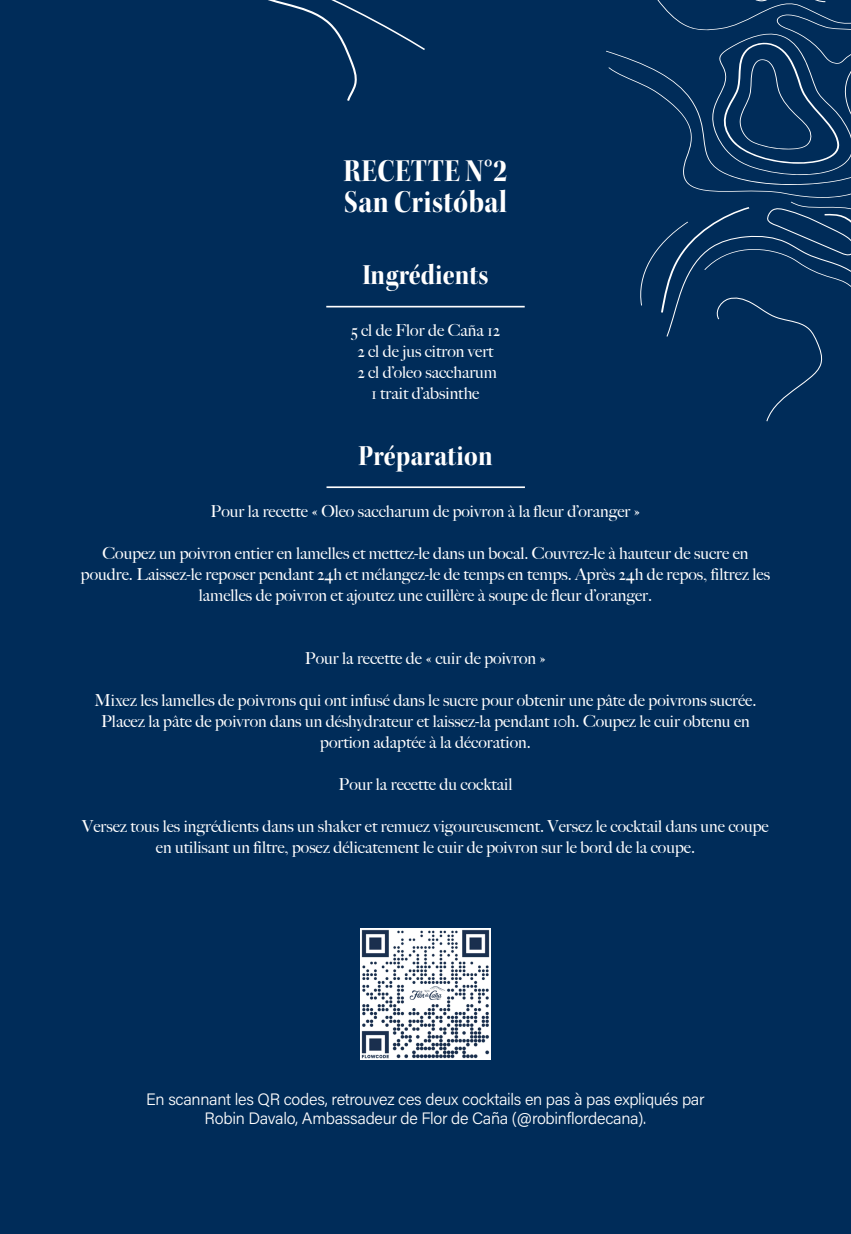
<style>
.page{position:relative;width:851px;height:1234px;background:#fff}
.page>*{position:absolute;margin:0;border:0;box-sizing:border-box;transform-origin:0 0}
.TITRE{font:33px "Kepler Std Bold Scn Disp";letter-spacing:.015em;color:#fff}
.TITRE-2{font:30px "Kepler Std Bold Scn Disp";letter-spacing:.01em;color:#fff}
.t1{font:500 16.5px/21px "Big Caslon";color:#fff;text-align:center}
.t2{font:16.5px/19.5px "Acumin Variable Concept";letter-spacing:-.01em;color:#fff;text-align:center}
</style>
<div class="page">
<div style="left:0;top:0;width:850px;height:1233px;background:#002c59"></div>
<svg style="left:268px;top:0;width:157px;height:101px"></svg>
<svg style="left:606px;top:0;width:244px;height:313px"></svg>
<svg style="left:743px;top:0;width:100px;height:2px"></svg>
<svg style="left:666px;top:207px;width:184px;height:214px"></svg>
<img style="left:360px;top:928px;width:131px;height:130px">
<hr style="left:326px;top:306px;width:198px;height:1px;background:#fff">
<hr style="left:326px;top:486px;width:199px;height:2px;background:#fff">
<p class="TITRE" style="left:343px;top:152px;width:165px">RECETTE N°2</p>
<p class="TITRE" style="left:344px;top:183px;width:164px">San Cristóbal</p>
<p class="TITRE-2" style="left:362px;top:258px;width:128px">Ingrédients</p>
<p class="t1" style="left:351px;top:319px;width:150px">5 cl de Flor de Caña 12</p>
<p class="t1" style="left:357px;top:340px;width:138px">2 cl de jus citron vert</p>
<p class="t1" style="left:357px;top:361px;width:141px">2 cl d’oleo saccharum</p>
<p class="t1" style="left:371px;top:382px;width:109px">1 trait d’absinthe</p>
<p class="TITRE-2" style="left:358px;top:439px;width:136px">Préparation</p>
<p class="t1" style="left:210px;top:500px;width:431px">Pour la recette « Oleo saccharum de poivron à la fleur d’oranger »</p>
<p class="t1" style="left:81px;top:542px;width:690px">Coupez un poivron entier en lamelles et mettez-le dans un bocal. Couvrez-le à hauteur de sucre en poudre. Laissez-le reposer pendant 24h et mélangez-le de temps en temps. Après 24h de repos, filtrez les lamelles de poivron et ajoutez une cuillère à soupe de fleur d’oranger.</p>
<p class="t1" style="left:305px;top:647px;width:243px">Pour la recette de « cuir de poivron »</p>
<p class="t1" style="left:94px;top:689px;width:663px">Mixez les lamelles de poivrons qui ont infusé dans le sucre pour obtenir une pâte de poivrons sucrée.<br>Placez la pâte de poivron dans un déshydrateur et laissez-la pendant 10h. Coupez le cuir obtenu en portion adaptée à la décoration.</p>
<p class="t1" style="left:338px;top:773px;width:175px">Pour la recette du cocktail</p>
<p class="t1" style="left:82px;top:815px;width:687px">Versez tous les ingrédients dans un shaker et remuez vigoureusement. Versez le cocktail dans une coupe en utilisant un filtre, posez délicatement le cuir de poivron sur le bord de la coupe.</p>
<p class="t2" style="left:146px;top:1088px;width:559px">En scannant les QR codes, retrouvez ces deux cocktails en pas à pas expliqués par<br>Robin Davalo, Ambassadeur de Flor de Caña (@robinflordecana).</p>
</div>
